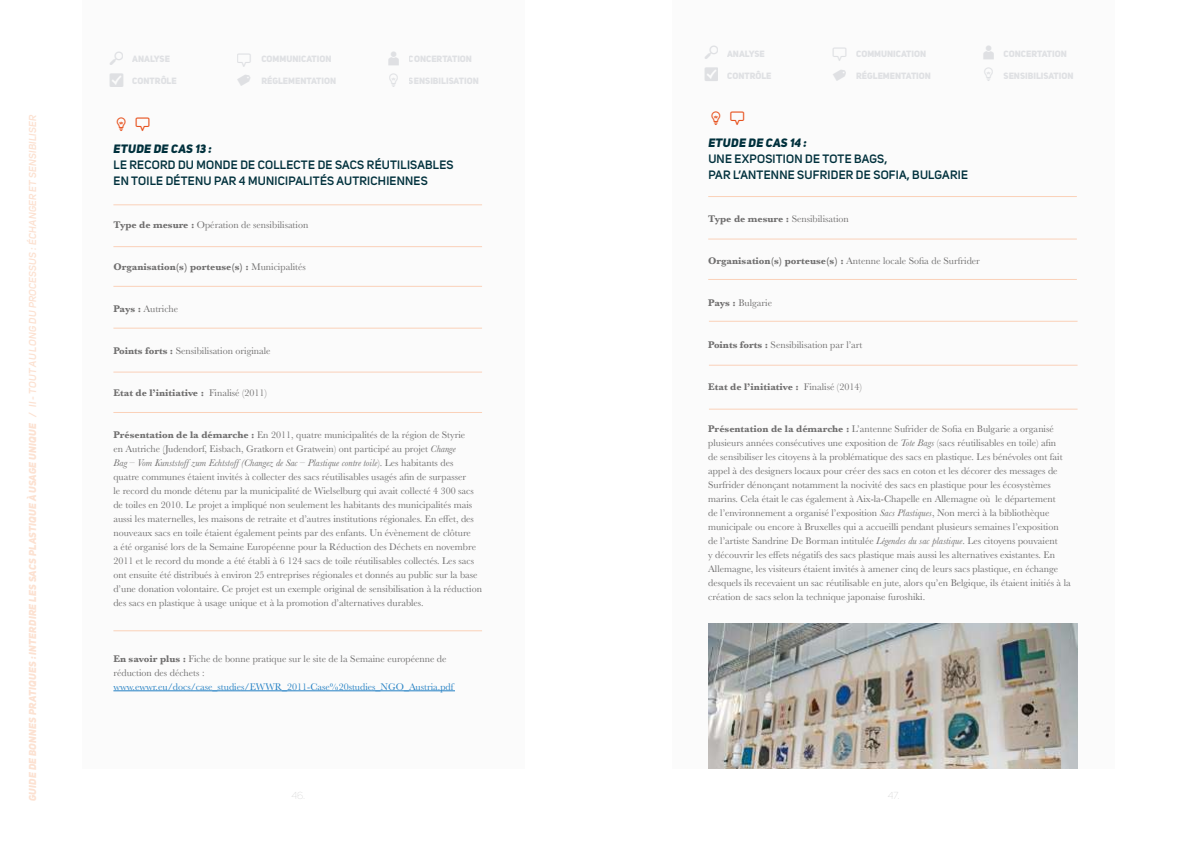
<style>
.page{position:relative;width:1191px;height:842px;background:#fff}
.page>*{position:absolute;margin:0;border:0;box-sizing:border-box;transform-origin:0 0}
.t1{font:16px "Heydings Icons";color:#e75320}
.t2{font:600 12px/16px "Uni Sans";letter-spacing:.02em;color:#00303c}
.t3{font:12px "Uni Sans Heavy Italic CAPS";letter-spacing:.02em;color:#00303c}
.t4{font:10px/14px "Baskerville";color:#706f6f}
.t5{font:700 10px "Baskerville";color:#706f6f}
.t6{font:10px "Baskerville";color:#2581c4}
.t7{font:10px "Uni Sans Heavy Italic CAPS";letter-spacing:.02em;color:#fce1d1}
.t8{font:italic 600 10px "Uni Sans";letter-spacing:.02em;color:#fce1d1}
.t9{font:9px "Uni Sans Heavy CAPS";color:#c3c6cc}
.s1{font-weight:700}
.s2{font-weight:400}
.s3{font-style:italic}
</style>
<div class="page">
<div style="left:672px;top:0;width:442px;height:768px;background:#fbfbfb"></div>
<div style="left:82px;top:0;width:442px;height:768px;background:#fbfbfb"></div>
<hr style="left:113px;top:690px;width:342px;height:1px;background:#2581c4">
<hr style="left:113px;top:204px;width:369px;height:1px;background:#fad1b9">
<hr style="left:113px;top:246px;width:369px;height:1px;background:#fad1b9">
<hr style="left:113px;top:286px;width:369px;height:1px;background:#fad1b9">
<hr style="left:113px;top:328px;width:369px;height:1px;background:#fad1b9">
<hr style="left:113px;top:372px;width:369px;height:1px;background:#fad1b9">
<hr style="left:113px;top:412px;width:369px;height:1px;background:#fad1b9">
<hr style="left:113px;top:630px;width:369px;height:1px;background:#fad1b9">
<hr style="left:708px;top:196px;width:368px;height:1px;background:#fad1b9">
<hr style="left:708px;top:239px;width:368px;height:1px;background:#fad1b9">
<hr style="left:708px;top:279px;width:368px;height:1px;background:#fad1b9">
<hr style="left:709px;top:321px;width:368px;height:1px;background:#fad1b9">
<hr style="left:709px;top:365px;width:368px;height:1px;background:#fad1b9">
<hr style="left:709px;top:409px;width:368px;height:1px;background:#fad1b9">
<img style="left:709px;top:624px;width:368px;height:144px">
<p class="t8" style="left:27px;top:417px;width:304px;rotate:-90deg">/ II - TOUT AU LONG DU PROCESSUS : ÉCHANGER ET SENSIBILISER</p>
<p class="t7" style="left:26px;top:801px;width:380px;rotate:-90deg">GUIDE DE BONNES PRATIQUES : INTERDIRE LES SACS PLASTIQUE À USAGE UNIQUE</p>
<p class="t9" style="left:132px;top:53px;width:39px">ANALYSE</p>
<p class="t9" style="left:261px;top:53px;width:72px">COMMUNICATION</p>
<p class="t9" style="left:409px;top:53px;width:65px">CONCERTATION</p>
<p class="t9" style="left:132px;top:75px;width:46px">CONTRÔLE</p>
<p class="t9" style="left:237px;top:75px;width:101px">▼ RÉGLEMENTATION</p>
<p class="t9" style="left:385px;top:75px;width:95px">● SENSIBILISATION</p>
<h1 class="t1" style="left:113px;top:116px;width:17px">●</h1>
<p class="t3" style="left:114px;top:142px;width:100px">ETUDE DE CAS 13 :</p>
<p class="t2" style="left:114px;top:157px;width:341px">LE RECORD DU MONDE DE COLLECTE DE SACS RÉUTILISABLES<br>EN TOILE DÉTENU PAR 4 MUNICIPALITÉS AUTRICHIENNES</p>
<p class="t4" style="left:113px;top:218px;width:196px"><span class="s1">Type de mesure :</span> Opération de sensibilisation</p>
<p class="t5" style="left:113px;top:260px;width:194px">Organisation(s) porteuse(s) : <span class="s2">Municipalités</span></p>
<p class="t4" style="left:113px;top:302px;width:66px"><span class="s1">Pays :</span> Autriche</p>
<p class="t4" style="left:113px;top:344px;width:159px"><span class="s1">Points forts :</span> Sensibilisation originale</p>
<p class="t5" style="left:113px;top:386px;width:155px">Etat de l’initiative : <span class="s2">Finalisé (2011)</span></p>
<p class="t4" style="left:113px;top:428px;width:370px"><span class="s1">Présentation de la démarche :</span> En 2011, quatre municipalités de la région de Styrie<br>en Autriche (Judendorf, Eisbach, Gratkorn et Gratwein) ont participé au projet <span class="s3">Change<br>Bag – Vom Kunststoffzum Echtstoff(Changez de Sac – Plastique contre toile</span>). Les habitants des<br>quatre communes étaient invités à collecter des sacs réutilisables usagés afin de surpasser<br>le record du monde détenu par la municipalité de Wielselburg qui avait collecté 4 300 sacs de toiles en 2010. Le projet a impliqué non seulement les habitants des municipalités mais aussi les maternelles, les maisons de retraite et d’autres institutions régionales. En effet, des nouveaux sacs en toile étaient également peints par des enfants. Un évènement de clôture<br>a été organisé lors de la Semaine Européenne pour la Réduction des Déchets en novembre 2011 et le record du monde a été établi à 6 124 sacs de toile réutilisables collectés. Les sacs ont ensuite été distribués à environ 25 entreprises régionales et donnés au public sur la base d’une donation volontaire. Ce projet est un exemple original de sensibilisation à la réduction des sacs en plastique à usage unique et à la promotion d’alternatives durables.</p>
<p class="t4" style="left:113px;top:652px;width:334px"><span class="s1">En savoir plus :</span> Fiche de bonne pratique sur le site de la Semaine européenne de réduction des déchets :</p>
<p class="t6" style="left:113px;top:680px;width:342px">www.ewwr.eu/docs/case_studies/EWWR_2011-Case%20studies_NGO_Austria.pdf</p>
<p class="t9" style="left:727px;top:48px;width:39px">ANALYSE</p>
<p class="t9" style="left:856px;top:48px;width:72px">COMMUNICATION</p>
<p class="t9" style="left:1003px;top:48px;width:65px">CONCERTATION</p>
<p class="t9" style="left:727px;top:70px;width:46px">CONTRÔLE</p>
<p class="t9" style="left:831px;top:70px;width:101px">▼ RÉGLEMENTATION</p>
<p class="t9" style="left:980px;top:70px;width:95px">● SENSIBILISATION</p>
<h1 class="t1" style="left:708px;top:110px;width:17px">●</h1>
<p class="t3" style="left:708px;top:136px;width:100px">ETUDE DE CAS 14 :</p>
<p class="t2" style="left:708px;top:151px;width:261px">UNE EXPOSITION DE TOTE BAGS,<br>PAR L’ANTENNE SUFRIDER DE SOFIA, BULGARIE</p>
<p class="t4" style="left:708px;top:211px;width:142px"><span class="s1">Type de mesure :</span> Sensibilisation</p>
<p class="t4" style="left:708px;top:253px;width:273px"><span class="s1">Organisation(s) porteuse(s) :</span> Antenne locale Sofia de Surfrider</p>
<p class="t4" style="left:708px;top:295px;width:65px"><span class="s1">Pays :</span> Bulgarie</p>
<p class="t4" style="left:708px;top:337px;width:156px"><span class="s1">Points forts :</span> Sensibilisation par l’art</p>
<p class="t5" style="left:708px;top:379px;width:155px">Etat de l’initiative : <span class="s2">Finalisé (2014)</span></p>
<p class="t4" style="left:708px;top:421px;width:364px"><span class="s1">Présentation de la démarche :</span> L’antenne Sufrider de Sofia en Bulgarie a organisé plusieurs années consécutives une exposition de <span class="s3">Tote Bags</span> (sacs réutilisables en toile) afin<br>de sensibiliser les citoyens à la problématique des sacs en plastique. Les bénévoles ont fait appel à des designers locaux pour créer des sacs en coton et les décorer des messages de Surfrider dénonçant notamment la nocivité des sacs en plastique pour les écosystèmes marins. Cela était le cas également à Aix-la-Chapelle en Allemagne où le département<br>de l’environnement a organisé l’exposition <span class="s3">Sacs Plastiques</span>, Non merci à la bibliothèque municipale ou encore à Bruxelles qui a accueilli pendant plusieurs semaines l’exposition<br>de l’artiste Sandrine De Borman intitulée <span class="s3">Légendes du sac plastique</span>. Les citoyens pouvaient<br>y découvrir les effets négatifs des sacs plastique mais aussi les alternatives existantes. En Allemagne, les visiteurs étaient invités à amener cinq de leurs sacs plastique, en échange desquels ils recevaient un sac réutilisable en jute, alors qu’en Belgique, ils étaient initiés à la création de sacs selon la technique japonaise furoshiki.</p>
</div>
